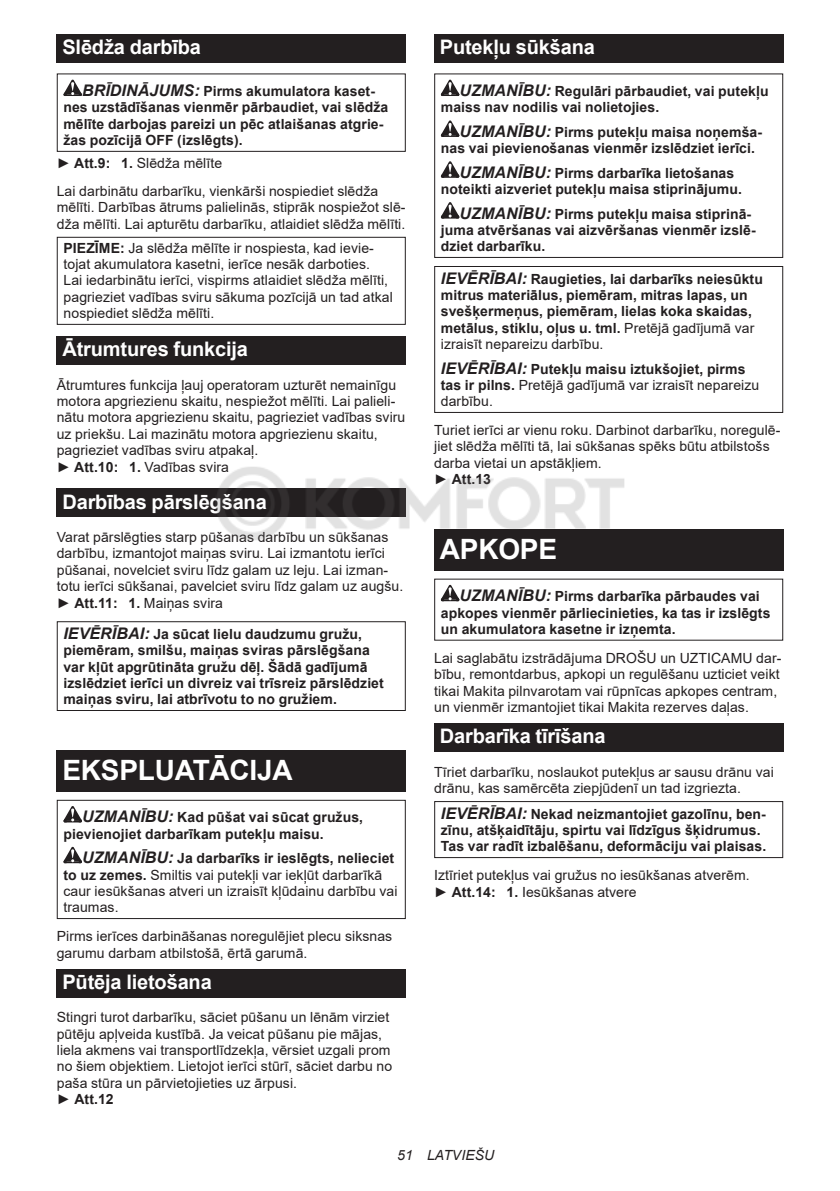
<style>
.page{position:relative;width:840px;height:1191px;background:#fff}
.page>*{position:absolute;margin:0;border:0;box-sizing:border-box;transform-origin:0 0}
.t1{font:700 28px "Arial";letter-spacing:-.01em;color:#fff}
.t2{font:700 20px "Arial";letter-spacing:-.01em;color:#fff}
.t3{font:14px/16.4px "Arial";letter-spacing:.005em;color:#231f20}
.t4{font:700 14px/16.4px "Arial";letter-spacing:.005em;color:#231f20}
.t5{font:italic 14px "Arial";letter-spacing:.005em;color:#231f20}
.s1{font-style:italic;font-size:16px}
.s2{font-weight:700}
.s3{font-weight:700;font-style:italic;font-size:16px}
.s4{font-weight:400}
</style>
<div class="page">
<div style="left:57px;top:34px;width:348px;height:29px;background:#231f20"></div>
<svg style="left:63px;top:80px;width:19px;height:16px"></svg>
<div style="left:57px;top:73px;width:348px;height:79px;border:1px solid #231f20"></div>
<div style="left:57px;top:237px;width:348px;height:88px;border:1px solid #231f20"></div>
<div style="left:57px;top:336px;width:348px;height:29px;background:#231f20"></div>
<div style="left:57px;top:488px;width:348px;height:29px;background:#231f20"></div>
<div style="left:57px;top:621px;width:348px;height:90px;border:1px solid #231f20"></div>
<div style="left:57px;top:750px;width:348px;height:41px;background:#231f20"></div>
<svg style="left:63px;top:806px;width:19px;height:16px"></svg>
<svg style="left:63px;top:847px;width:19px;height:16px"></svg>
<div style="left:57px;top:800px;width:348px;height:119px;border:1px solid #231f20"></div>
<div style="left:57px;top:968px;width:348px;height:29px;background:#231f20"></div>
<div style="left:434px;top:34px;width:348px;height:29px;background:#231f20"></div>
<svg style="left:440px;top:80px;width:19px;height:16px"></svg>
<svg style="left:440px;top:120px;width:19px;height:17px"></svg>
<svg style="left:440px;top:161px;width:19px;height:17px"></svg>
<svg style="left:440px;top:202px;width:19px;height:16px"></svg>
<div style="left:434px;top:73px;width:348px;height:185px;border:1px solid #231f20"></div>
<div style="left:434px;top:266px;width:348px;height:147px;border:1px solid #231f20"></div>
<div style="left:434px;top:529px;width:348px;height:41px;background:#231f20"></div>
<svg style="left:440px;top:585px;width:19px;height:16px"></svg>
<div style="left:434px;top:723px;width:348px;height:28px;background:#231f20"></div>
<div style="left:434px;top:801px;width:348px;height:57px;border:1px solid #231f20"></div>
<img style="left:215px;top:467px;width:410px;height:73px">
<h2 class="t2" style="left:62px;top:33px;width:140px">Slēdža darbība</h2>
<p class="t4" style="left:63px;top:84px;width:326px;text-indent:19px"><span class="s1">BRĪDINĀJUMS:</span> Pirms akumulatora kaset&shy;nes uzstādīšanas vienmēr pārbaudiet, vai slēdža mēlīte darbojas pareizi un pēc atlaišanas atgrie&shy;žas pozīcijā OFF (izslēgts).</p>
<p class="t3" style="left:57px;top:149px;width:323px;line-height:27.8px">► <span class="s2">Att.9: 1.</span> Slēdža mēlīte<br>Lai darbinātu darbarīku, vienkārši nospiediet slēdža</p>
<p class="t3" style="left:57px;top:199px;width:350px">mēlīti. Darbības ātrums palielinās, stiprāk nospiežot slē&shy;dža mēlīti. Lai apturētu darbarīku, atlaidiet slēdža mēlīti.</p>
<p class="t3" style="left:63px;top:239px;width:331px"><span class="s2">PIEZĪME:</span> Ja slēdža mēlīte ir nospiesta, kad ievie&shy;tojat akumulatora kasetni, ierīce nesāk darboties.<br>Lai iedarbinātu ierīci, vispirms atlaidiet slēdža mēlīti, pagrieziet vadības sviru sākuma pozīcijā un tad atkal nospiediet slēdža mēlīti.</p>
<h2 class="t2" style="left:62px;top:335px;width:187px">Ātrumtures funkcija</h2>
<p class="t3" style="left:57px;top:376px;width:350px">Ātrumtures funkcija ļauj operatoram uzturēt nemainīgu motora apgriezienu skaitu, nespiežot mēlīti. Lai palieli&shy;nātu motora apgriezienu skaitu, pagrieziet vadības sviru uz priekšu. Lai mazinātu motora apgriezienu skaitu, pagrieziet vadības sviru atpakaļ.<br>► <span class="s2">Att.10: 1.</span> Vadības svira</p>
<h2 class="t2" style="left:62px;top:487px;width:206px">Darbības pārslēgšana</h2>
<p class="t3" style="left:57px;top:529px;width:348px">Varat pārslēgties starp pūšanas darbību un sūkšanas darbību, izmantojot maiņas sviru. Lai izmantotu ierīci pūšanai, novelciet sviru līdz galam uz leju. Lai izman&shy;totu ierīci sūkšanai, pavelciet sviru līdz galam uz augšu. ► <span class="s2">Att.11: 1.</span> Maiņas svira</p>
<p class="t4" style="left:63px;top:626px;width:322px"><span class="s1">IEVĒRĪBAI:</span> Ja sūcat lielu daudzumu gružu, piemēram, smilšu, maiņas sviras pārslēgšana var kļūt apgrūtināta gružu dēļ. Šādā gadījumā izslēdziet ierīci un divreiz vai trīsreiz pārslēdziet maiņas sviru, lai atbrīvotu to no gružiem.</p>
<h1 class="t1" style="left:62px;top:751px;width:232px">EKSPLUATĀCIJA</h1>
<p class="t4" style="left:63px;top:809px;width:301px;text-indent:19px"><span class="s1">UZMANĪBU:</span> Kad pūšat vai sūcat gružus, pievienojiet darbarīkam putekļu maisu.</p>
<p class="t3" style="left:63px;top:850px;width:335px;text-indent:19px"><span class="s3">UZMANĪBU:</span> <span class="s2">Ja darbarīks ir ieslēgts, nelieciet to uz zemes.</span> Smiltis vai putekļi var iekļūt darbarīkā caur iesūkšanas atveri un izraisīt kļūdainu darbību vai traumas.</p>
<p class="t3" style="left:57px;top:928px;width:337px">Pirms ierīces darbināšanas noregulējiet plecu siksnas garumu darbam atbilstošā, ērtā garumā.</p>
<h2 class="t2" style="left:62px;top:967px;width:151px">Pūtēja lietošana</h2>
<p class="t3" style="left:57px;top:1009px;width:337px">Stingri turot darbarīku, sāciet pūšanu un lēnām virziet pūtēju apļveida kustībā. Ja veicat pūšanu pie mājas, liela akmens vai transportlīdzekļa, vērsiet uzgali prom no šiem objektiem. Lietojot ierīci stūrī, sāciet darbu no paša stūra un pārvietojieties uz ārpusi.<br>► <span class="s2">Att.12</span></p>
<h2 class="t2" style="left:439px;top:33px;width:156px">Putekļu sūkšana</h2>
<p class="t4" style="left:440px;top:83px;width:329px;text-indent:19px"><span class="s1">UZMANĪBU:</span> Regulāri pārbaudiet, vai putekļu maiss nav nodilis vai nolietojies.</p>
<p class="t4" style="left:440px;top:124px;width:322px;text-indent:19px"><span class="s1">UZMANĪBU:</span> Pirms putekļu maisa noņemša&shy;nas vai pievienošanas vienmēr izslēdziet ierīci.</p>
<p class="t4" style="left:440px;top:165px;width:302px;text-indent:19px"><span class="s1">UZMANĪBU:</span> Pirms darbarīka lietošanas noteikti aizveriet putekļu maisa stiprinājumu.</p>
<p class="t4" style="left:440px;top:205px;width:316px;text-indent:19px"><span class="s1">UZMANĪBU:</span> Pirms putekļu maisa stiprinā&shy;juma atvēršanas vai aizvēršanas vienmēr izslē&shy;dziet darbarīku.</p>
<p class="t4" style="left:440px;top:271px;width:323px"><span class="s1">IEVĒRĪBAI:</span> Raugieties, lai darbarīks neiesūktu mitrus materiālus, piemēram, mitras lapas, un svešķermeņus, piemēram, lielas koka skaidas, metālus, stiklu, oļus u. tml. <span class="s4">Pretējā gadījumā var izraisīt nepareizu darbību.</span></p>
<p class="t3" style="left:440px;top:360px;width:320px"><span class="s3">IEVĒRĪBAI:</span> <span class="s2">Putekļu maisu iztukšojiet, pirms tas ir pilns.</span> Pretējā gadījumā var izraisīt nepareizu darbību.</p>
<p class="t3" style="left:434px;top:422px;width:347px">Turiet ierīci ar vienu roku. Darbinot darbarīku, noregulē&shy;jiet slēdža mēlīti tā, lai sūkšanas spēks būtu atbilstošs darba vietai un apstākļiem.<br>► <span class="s2">Att.13</span></p>
<h1 class="t1" style="left:439px;top:538px;width:119px">APKOPE</h1>
<p class="t4" style="left:440px;top:588px;width:331px;text-indent:19px"><span class="s1">UZMANĪBU:</span> Pirms darbarīka pārbaudes vai apkopes vienmēr pārliecinieties, ka tas ir izslēgts un akumulatora kasetne ir izņemta.</p>
<p class="t3" style="left:434px;top:649px;width:348px">Lai saglabātu izstrādājuma DROŠU un UZTICAMU dar&shy;bību, remontdarbus, apkopi un regulēšanu uzticiet veikt tikai Makita pilnvarotam vai rūpnīcas apkopes centram, un vienmēr izmantojiet tikai Makita rezerves daļas.</p>
<h2 class="t2" style="left:439px;top:722px;width:167px">Darbarīka tīrīšana</h2>
<p class="t3" style="left:434px;top:763px;width:341px">Tīriet darbarīku, noslaukot putekļus ar sausu drānu vai drānu, kas samērcēta ziepjūdenī un tad izgriezta.</p>
<p class="t4" style="left:440px;top:805px;width:327px"><span class="s1">IEVĒRĪBAI:</span> Nekad neizmantojiet gazolīnu, ben&shy;zīnu, atšķaidītāju, spirtu vai līdzīgus šķidrumus.<br>Tas var radīt izbalēšanu, deformāciju vai plaisas.</p>
<p class="t3" style="left:434px;top:867px;width:317px">Iztīriet putekļus vai gružus no iesūkšanas atverēm. ► <span class="s2">Att.14: 1.</span> Iesūkšanas atvere</p>
<p class="t5" style="left:397px;top:1147px;width:99px">51 LATVIEŠU</p>
</div>
